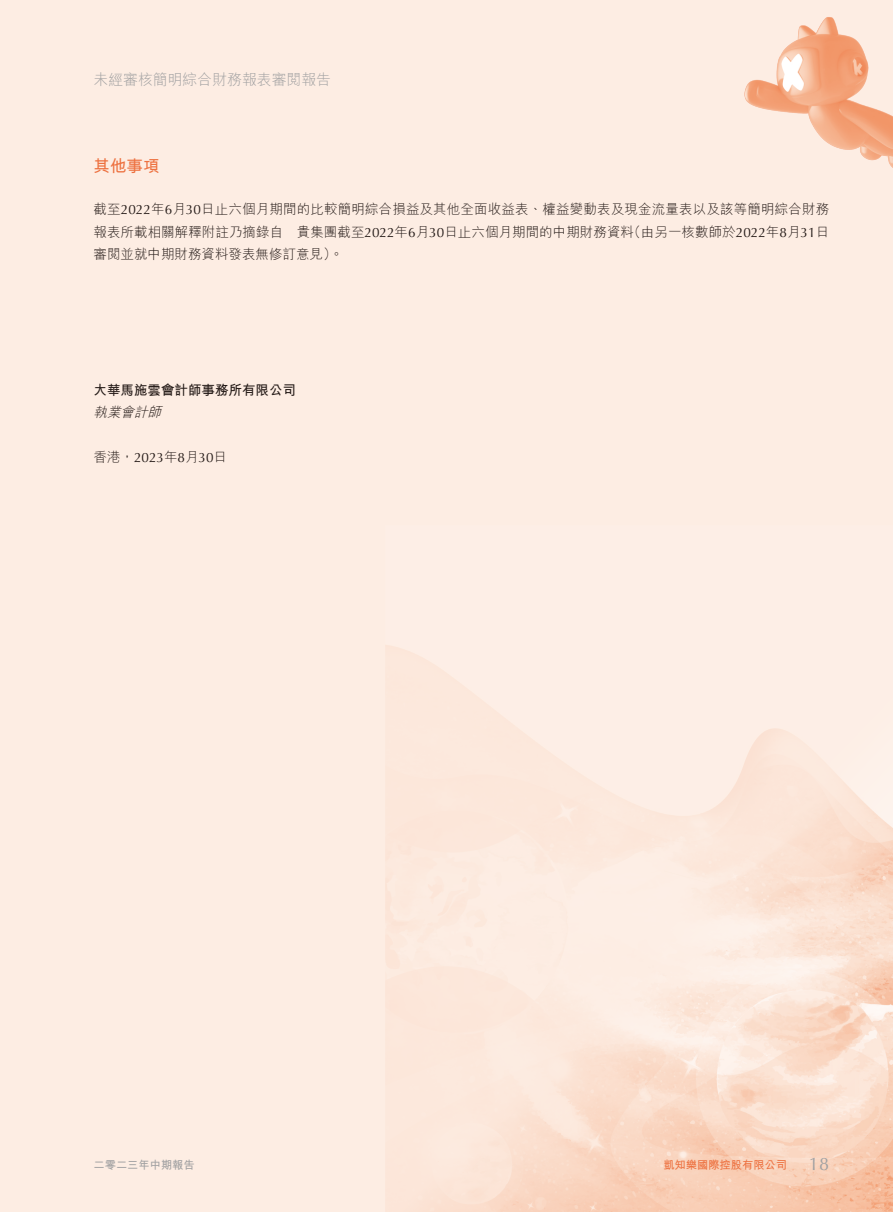
<style>
.page{position:relative;width:893px;height:1212px;background:#fdede3}
.page>*{position:absolute;margin:0;border:0;box-sizing:border-box;transform-origin:0 0}
.t1{font:18px "Optima LT Std";color:#a0a0a1}
.t2{font:700 16.5px "M Hei HK";color:#ed7140}
.t3{font:300 15px "M Hei HK";color:#a0a0a1}
.t4{font:300 13.5px/22.5px "M Hei HK";letter-spacing:.005em;color:#231916;text-align:right}
.t5{font:700 13.5px "M Hei HK";color:#231916}
.t6{font:13.5px "Optima LT Std";color:#231916}
.t7{font:italic 300 13.5px "M Hei HK";color:#231916}
.t8{font:700 11.25px "M Hei HK";color:#ed7140}
.t9{font:700 11.25px "M Hei HK";color:#a0a0a1}
.s1{font-family:"Optima LT Std";font-weight:400}
.s2{font-family:"M Hei HK";font-weight:300}
</style>
<div class="page">
<img style="left:706px;top:0;width:187px;height:180px">
<img style="left:385px;top:524px;width:508px;height:688px">
<p class="t3" style="left:94px;top:71px;width:239px">未經審核簡明綜合財務報表審閱報告</p>
<p class="t2" style="left:94px;top:154px;width:67px">其他事項</p>
<p class="t4" style="left:94px;top:198px;width:737px">截至<span class="s1">2022</span>年月<span class="s1">6 30</span>日止六個月期間的比較簡明綜合損益及其他全面收益表、權益變動表及現金流量表以及該等簡明綜合財務（由另一核數師於<span class="s1">2022</span>年月<span class="s1">8 31</span>日</p>
<p class="t4" style="left:94px;top:221px;width:251px;text-align:left">報表所載相關解釋附註乃摘錄自<br>審閱並就中期財務資料發表無修訂意見。(</p>
<p class="t4" style="left:297px;top:221px;width:339px">貴集團截至<span class="s1">2022</span>年月<span class="s1">6 30</span>日止六個月期間的中期財務資料</p>
<p class="t5" style="left:94px;top:380px;width:204px">大華馬施雲會計師事務所有限公司</p>
<p class="t7" style="left:94px;top:405px;width:73px">執業會計師</p>
<p class="t6" style="left:94px;top:450px;width:135px"><span class="s2">香港，</span>2023<span class="s2">年月</span>8 30<span class="s2">日</span></p>
<p class="t9" style="left:94px;top:1156px;width:103px">二零二三年中期報告</p>
<p class="t8" style="left:663px;top:1156px;width:125px">凱知樂國際控股有限公司</p>
<h1 class="t1" style="left:809px;top:1154px;width:22px">18</h1>
</div>
